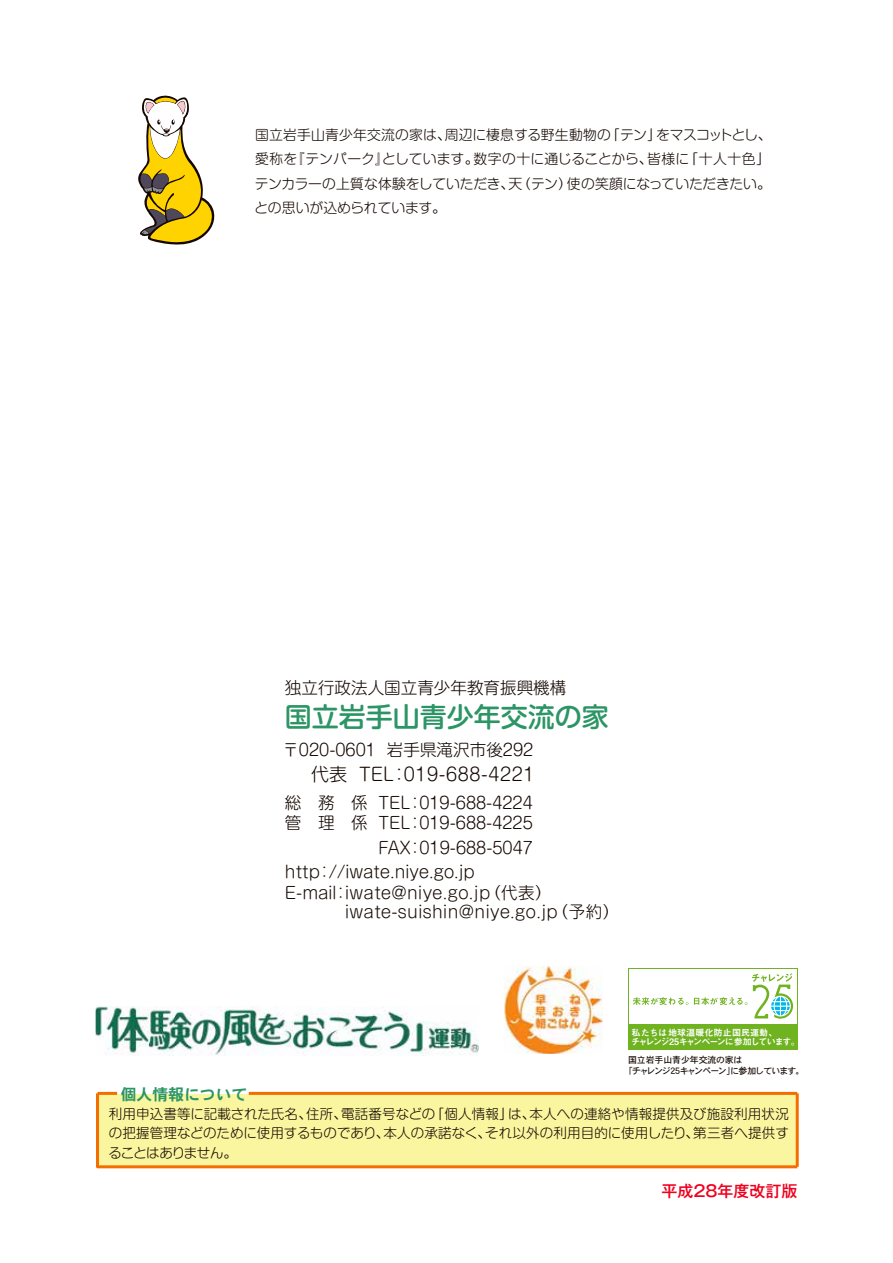
<style>
.page{position:relative;width:893px;height:1263px;background:#fff}
.page>*{position:absolute;margin:0;border:0;box-sizing:border-box;transform-origin:0 0}
.t1{font:500 27px "Shin M Go Pr 6";color:#2c9565}
.t2{font:300 18px "Shin M Go Pr 6";letter-spacing:.035em;color:#140700}
.t3{font:300 16.5px/20.2px "Shin M Go Pr 6";color:#140700}
.t4{font:300 16.5px/19.2px "Shin M Go Pr 6";letter-spacing:.025em;color:#140700}
.t5{font:300 16.5px/23.4px "Shin M Go Pr 6";color:#140700;scale:.93 1}
.t6{font:500 15.9px "Gothic MB101 Pro";color:#ef001e}
.t7{font:15.9px "DFHS Gothic Std W7";color:#2c9565}
.t8{font:300 13.8px/24.5px "Shin M Go Pr 6";letter-spacing:-.005em;color:#140700;text-align:justify}
.t9{font:300 13.5px/19.8px "Shin M Go Pr 6";letter-spacing:.005em;color:#140700;text-align:justify}
.t10{font:9px/9.8px "Midashi Go Pr 5 MB31";letter-spacing:-.06em;color:#fff}
.t11{font:9px/10.6px "DFHS Gothic Std W5";letter-spacing:-.08em;color:#140700}
</style>
<div class="page">
<svg style="left:96px;top:1091px;width:702px;height:78px;background:#f8ec95"></svg>
<hr style="left:796px;top:1093px;width:3px;height:74px;background:#f56d00">
<div style="left:628px;top:968px;width:170px;height:82px;background:#6fb320"></div>
<div style="left:629px;top:969px;width:168px;height:55px;background:#fff"></div>
<svg style="left:633px;top:997px;width:55px;height:8px"></svg>
<svg style="left:694px;top:973px;width:99px;height:46px"></svg>
<img style="left:96px;top:1006px;width:383px;height:49px">
<img style="left:504px;top:966px;width:98px;height:88px">
<svg style="left:138px;top:95px;width:77px;height:150px"></svg>
<p class="t8" style="left:255px;top:122px;width:518px">国立岩手山青少年交流の家は、周辺に棲息する野生動物の「テン」をマスコットとし、愛称を『テンパーク』としています。数字の十に通じることから、皆様に「十人十色」テンカラーの上質な体験をしていただき、天（テン）使の笑顔になっていただきたい。との思いが込められています。</p>
<p class="t3" style="left:285px;top:677px;width:283px">独立行政法人国立青少年教育振興機構</p>
<h1 class="t1" style="left:285px;top:694px;width:325px">国立岩手山青少年交流の家</h1>
<p class="t3" style="left:282px;top:739px;width:252px">〒020-0601 岩手県滝沢市後292</p>
<h2 class="t2" style="left:311px;top:760px;width:225px">代表 TEL：019-688-4221</h2>
<p class="t3" style="left:285px;top:791px;width:249px">総　務　係 TEL：019-688-4224管　理　係 TEL：019-688-4225</p>
<p class="t5" style="left:285px;top:836px;width:268px;text-indent:94px">FAX：019-688-5047 http：//iwate.niye.go.jp</p>
<p class="t4" style="left:345px;top:882px;width:276px;text-indent:-60px">E-mail：iwate@niye.go.jp（代表）iwate-suishin@niye.go.jp（予約）</p>
<p class="t10" style="left:631px;top:1027px;width:170px">私たちは地球温暖化防止国民運動、<br>チャレンジ25キャンペーンに参加しています。</p>
<p class="t11" style="left:624px;top:1054px;width:182px;text-indent:4px">国立岩手山青少年交流の家は<br>「チャレンジ２５キャンペーン」に参加しています。</p>
<p class="t7" style="left:121px;top:1085px;width:128px">個人情報について</p>
<p class="t9" style="left:108px;top:1103px;width:682px">利用申込書等に記載された氏名、住所、電話番号などの「個人情報」は、本人への連絡や情報提供及び施設利用状況の把握管理などのために使用するものであり、本人の承諾なく、それ以外の利用目的に使用したり、第三者へ提供することはありません。</p>
<p class="t6" style="left:661px;top:1177px;width:137px">平成28年度改訂版</p>
</div>
